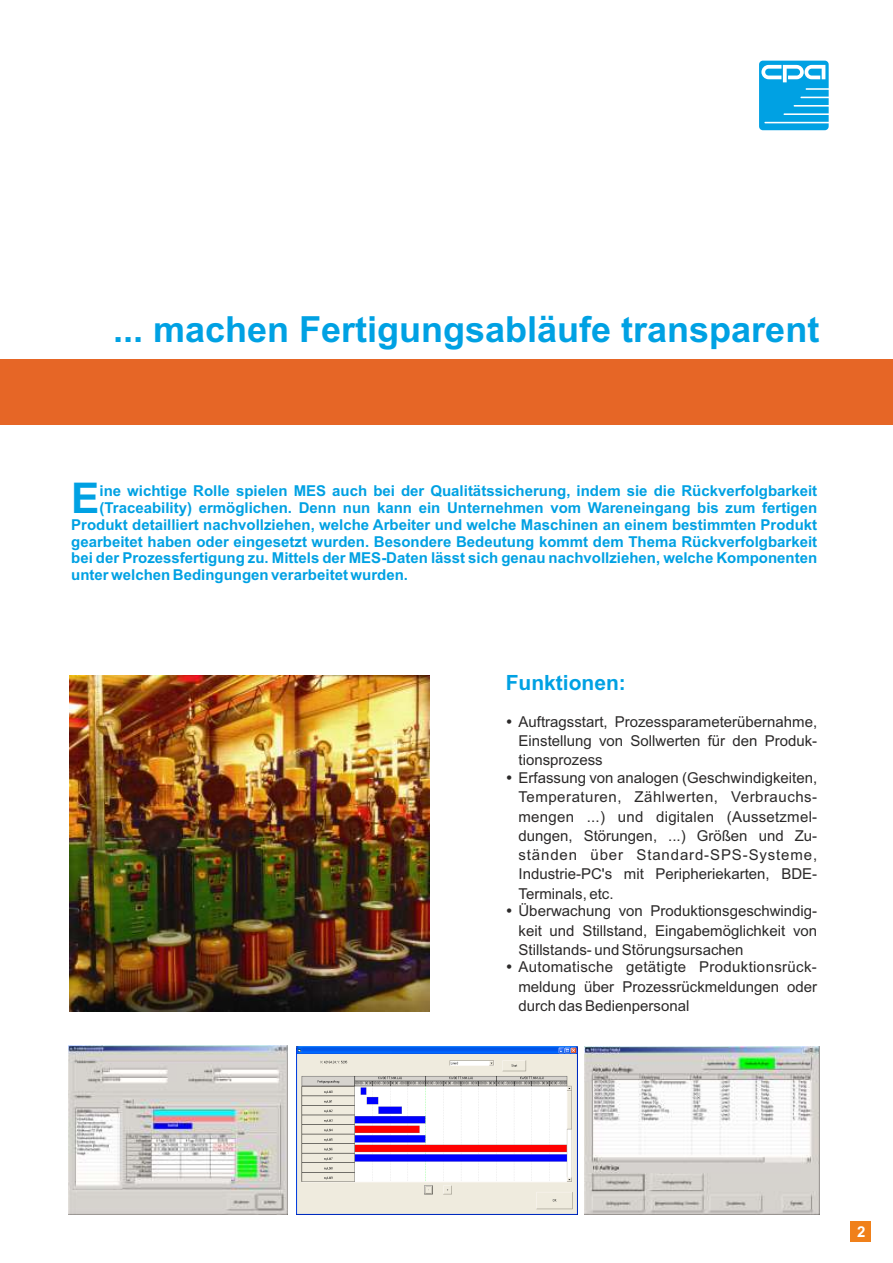
<style>
.page{position:relative;width:893px;height:1263px;background:#fff}
.page>*{position:absolute;margin:0;border:0;box-sizing:border-box;transform-origin:0 0}
.t1{font:700 42.45px "Arial";color:#00a1e3}
.t2{font:700 36px "Arial";color:#00a1e3}
.t3{font:700 21px "Arial";color:#00a1e3}
.t4{font:15px/19.2px "Arial";color:#2b2929;text-align:justify}
.t5{font:700 15px/16.8px "Arial";color:#00a1e3;text-align:justify}
.t6{font:700 15px "Arial";color:#fff}
</style>
<div class="page">
<img style="left:69px;top:1046px;width:219px;height:169px">
<img style="left:297px;top:1046px;width:280px;height:168px">
<img style="left:585px;top:1046px;width:235px;height:168px">
<img style="left:69px;top:675px;width:360px;height:336px">
<div style="left:850px;top:1221px;width:21px;height:21px;background:#f0801a"></div>
<div style="left:0;top:359px;width:893px;height:65px;background:#e66626"></div>
<svg style="left:759px;top:61px;width:70px;height:69px;background:#2eb2e8"></svg>
<h2 class="t2" style="left:113px;top:316px;width:708px">... machen Fertigungsabläufe transparent</h2>
<h1 class="t1" style="left:71px;top:482px;width:30px">E</h1>
<p class="t5" style="left:100px;top:484px;width:719px">ine wichtige Rolle spielen MES auch bei der Qualitätssicherung, indem sie die Rückverfolgbarkeit</p>
<p class="t5" style="left:71px;top:501px;width:747px;text-indent:28px">(Traceability) ermöglichen. Denn nun kann ein Unternehmen vom Wareneingang bis zum fertigen Produkt detailliert nachvollziehen, welche Arbeiter und welche Maschinen an einem bestimmten Produkt gearbeitet haben oder eingesetzt wurden. Besondere Bedeutung kommt dem Thema Rückverfolgbarkeit bei der Prozessfertigung zu. Mittels der MES-Daten lässt sich genau nachvollziehen, welche Komponenten unter welchen Bedingungen verarbeitet wurden.</p>
<h3 class="t3" style="left:506px;top:675px;width:122px">Funktionen:</h3>
<p class="t4" style="left:518px;top:713px;width:300px">Auftragsstart, Prozessparameterübernahme, Einstellung von Sollwerten für den Produk&shy;tionsprozess</p>
<p class="t4" style="left:518px;top:769px;width:300px">Erfassung von analogen (Geschwindigkeiten, Temperaturen, Zählwerten, Verbrauchs&shy;mengen ...) und digitalen (Aussetzmel&shy;dungen, Störungen, ...) Größen und Zu&shy;ständen über Standard-SPS-Systeme, Industrie-PC's mit Peripheriekarten, BDE-Terminals, etc.</p>
<p class="t4" style="left:518px;top:903px;width:300px">Überwachung von Produktionsgeschwindig&shy;keit und Stillstand, Eingabemöglichkeit von Stillstands- und Störungsursachen</p>
<p class="t4" style="left:518px;top:959px;width:300px">Automatische getätigte Produktionsrück&shy;meldung über Prozessrückmeldungen oder durch das Bedienpersonal</p>
<p class="t6" style="left:857px;top:1226px;width:10px">2</p>
</div>
